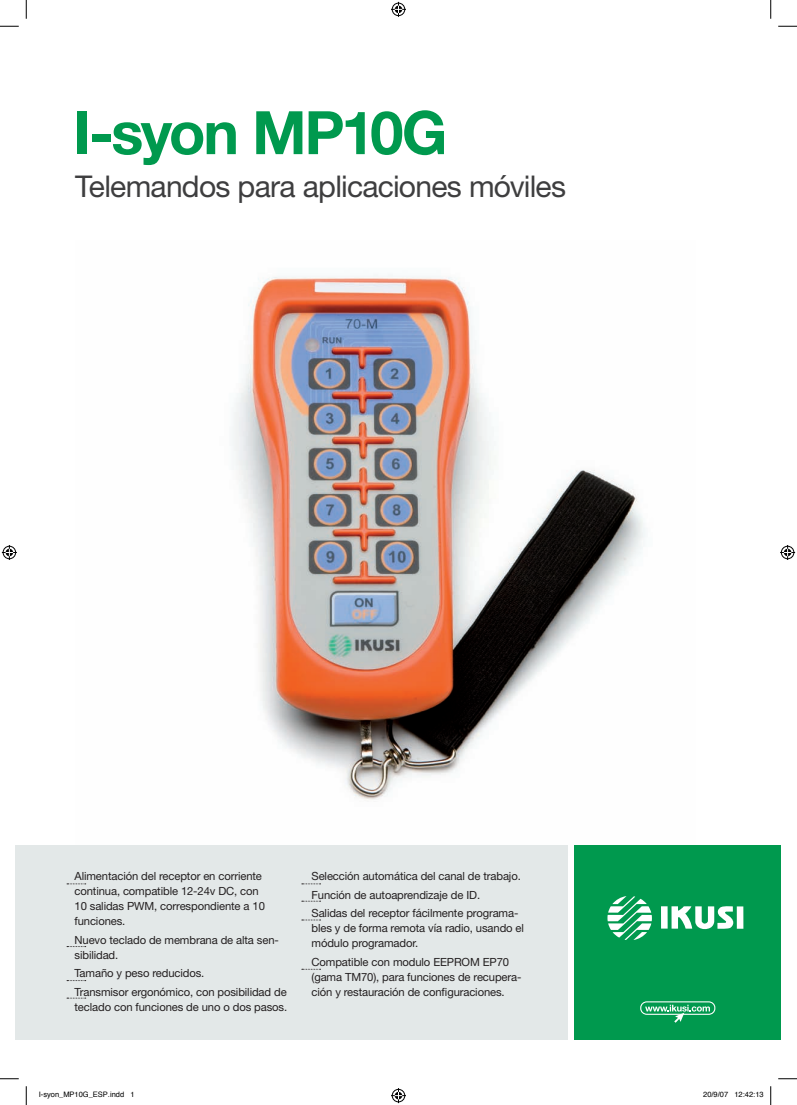
<style>
.page{position:relative;width:797px;height:1105px;background:#fff}
.page>*{position:absolute;margin:0;border:0;box-sizing:border-box;transform-origin:0 0}
.t1{font:700 60px "Helvetica Neue LT Std";letter-spacing:-.04em;color:#00994e}
.t2{font:30px "Helvetica Neue LT Std";letter-spacing:-.025em;color:#3e3e3f}
.t3{font:11.25px/15px "Helvetica Neue LT Std";letter-spacing:-.01em;color:#231f20}
.t4{font:7.5px "Helvetica";color:#000}
</style>
<div class="page">
<img style="left:232px;top:275px;width:414px;height:580px">
<div style="left:574px;top:845px;width:207px;height:195px;background:#00994e"></div>
<svg style="left:607px;top:896px;width:45px;height:44px"></svg>
<svg style="left:671px;top:906px;width:62px;height:24px"></svg>
<div style="left:661px;top:906px;width:6px;height:22px;background:#fff"></div>
<div style="left:736px;top:906px;width:7px;height:23px;background:#fff"></div>
<div style="left:16px;top:845px;width:551px;height:195px;background:#e3e8e8"></div>
<div style="left:640px;top:1001px;width:75px;height:14px;border:1px solid #fff;border-radius:6px"></div>
<svg style="left:645px;top:1005px;width:65px;height:18px"></svg>
<svg style="left:67px;top:883px;width:19px;height:1px"></svg>
<svg style="left:67px;top:946px;width:19px;height:1px"></svg>
<svg style="left:67px;top:980px;width:19px;height:1px"></svg>
<svg style="left:67px;top:998px;width:19px;height:1px"></svg>
<svg style="left:302px;top:883px;width:18px;height:1px"></svg>
<svg style="left:302px;top:901px;width:18px;height:1px"></svg>
<svg style="left:302px;top:969px;width:18px;height:1px"></svg>
<svg style="left:302px;top:920px;width:18px;height:1px"></svg>
<svg style="left:0;top:25px;width:19px;height:2px"></svg>
<svg style="left:778px;top:25px;width:19px;height:2px"></svg>
<svg style="left:0;top:1078px;width:19px;height:1px"></svg>
<svg style="left:778px;top:1078px;width:19px;height:1px"></svg>
<svg style="left:25px;top:0;width:2px;height:19px"></svg>
<svg style="left:25px;top:1086px;width:2px;height:19px"></svg>
<svg style="left:770px;top:0;width:1px;height:19px"></svg>
<svg style="left:770px;top:1086px;width:1px;height:19px"></svg>
<svg style="left:391px;top:2px;width:15px;height:15px"></svg>
<svg style="left:391px;top:1088px;width:15px;height:15px"></svg>
<svg style="left:2px;top:545px;width:15px;height:15px"></svg>
<svg style="left:780px;top:545px;width:15px;height:15px"></svg>
<p class="t1" style="left:73px;top:96px;width:376px">I-syon MP10G</p>
<p class="t2" style="left:75px;top:168px;width:492px">Telemandos para aplicaciones móviles</p>
<p class="t3" style="left:75px;top:869px;width:192px">Alimentación del receptor en corriente continua, compatible 12-24v DC, con<br>10 salidas PWM, correspondiente a 10 funciones.</p>
<p class="t3" style="left:75px;top:932px;width:206px">Nuevo teclado de membrana de alta sen&shy;sibilidad.</p>
<p class="t3" style="left:75px;top:966px;width:131px">Tamaño y peso reducidos.</p>
<p class="t3" style="left:75px;top:984px;width:214px">Transmisor ergonómico, con posibilidad de teclado con funciones de uno o dos pasos.</p>
<p class="t3" style="left:311px;top:869px;width:211px">Selección automática del canal de trabajo.</p>
<p class="t3" style="left:311px;top:887px;width:170px">Función de autoaprendizaje de ID.</p>
<p class="t3" style="left:311px;top:906px;width:214px">Salidas del receptor fácilmente programa&shy;bles y de forma remota vía radio, usando el módulo programador.</p>
<p class="t3" style="left:311px;top:954px;width:211px">Compatible con modulo EEPROM EP70 (gama TM70), para funciones de recupera&shy;ción y restauración de configuraciones.</p>
<p class="t4" style="left:39px;top:1088px;width:97px">I-syon_MP10G_ESP.indd 1</p>
<p class="t4" style="left:703px;top:1088px;width:62px">20/9/07 12:42:13</p>
</div>
